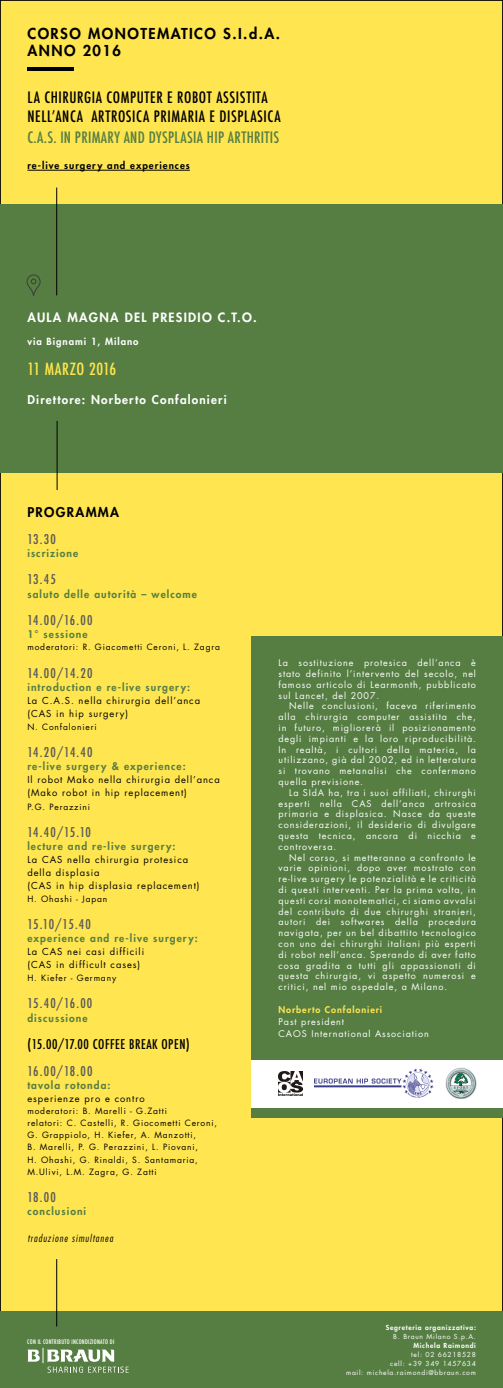
<style>
.page{position:relative;width:503px;height:1388px;background:#fff}
.page>*{position:absolute;margin:0;border:0;box-sizing:border-box;transform-origin:0 0}
.t1{font:500 condensed 16.35px "Futura";letter-spacing:.04em;color:#ffe54f}
.t2{font:500 condensed 15.3px "Futura";letter-spacing:.04em;color:#000}
.t3{font:500 condensed 15.3px "Futura";letter-spacing:.02em;color:#567e43}
.t4{font:800 14.62px "Futura Std";letter-spacing:.1em;color:#000}
.t5{font:500 condensed 13.12px "Futura";letter-spacing:.035em;color:#57585a}
.t6{font:500 condensed 13.12px "Futura";letter-spacing:.04em;color:#000}
.t7{font:800 13.12px "Futura Std";letter-spacing:.1em;color:#000}
.t8{font:800 12.52px "Futura Std";letter-spacing:.1em;color:#fff}
.t9{font:800 11.77px "Futura Std";letter-spacing:.1em;color:#fff}
.t10{font:800 10.27px "Futura Std";letter-spacing:.1em;color:#567e43}
.t11{font:italic 300 condensed 10.27px "Futura Std";letter-spacing:.1em;color:#000}
.t12{font:800 9.75px "Futura Std";letter-spacing:.1em;color:#000}
.t13{font:800 9.6px "Futura Std";letter-spacing:.1em;color:#fff}
.t14{font:9.38px/13.1px "Futura Std";letter-spacing:.1em;color:#000}
.t15{font:9px/10.8px "Futura Std";letter-spacing:.1em;color:#fff;text-align:justify}
.t16{font:800 9px "Futura Std";letter-spacing:.1em;color:#ffe54f}
.t17{font:8.4px "Futura Std";letter-spacing:.1em;color:#000}
.t18{font:6.75px "Futura Std";letter-spacing:.1em;color:#fff}
.t19{font:800 6.75px "Futura Std";letter-spacing:.1em;color:#fff}
.t20{font:500 condensed 6.15px "Futura";letter-spacing:.04em;color:#fff}
</style>
<div class="page">
<div style="left:0;top:0;width:502px;height:1387px;background:#ffe54f"></div>
<div style="left:0;top:204px;width:502px;height:269px;background:#567e43"></div>
<hr style="left:27px;top:67px;width:47px;height:4px;background:#000">
<hr style="left:56px;top:188px;width:1px;height:107px;background:#000">
<hr style="left:57px;top:421px;width:1px;height:69px;background:#000">
<svg style="left:27px;top:275px;width:13px;height:21px"></svg>
<div style="left:251px;top:636px;width:251px;height:482px;background:#567e43"></div>
<div style="left:0;top:1311px;width:502px;height:77px;background:#567e43"></div>
<div style="left:251px;top:1060px;width:251px;height:47px;background:#fff"></div>
<hr style="left:56px;top:1259px;width:1px;height:67px;background:#000">
<svg style="left:278px;top:1071px;width:25px;height:25px"></svg>
<img style="left:278px;top:1072px;width:24px;height:23px">
<hr style="left:27px;top:170px;width:163px;height:1px;background:#000">
<svg style="left:27px;top:1347px;width:102px;height:25px"></svg>
<img style="left:314px;top:1068px;width:120px;height:29px">
<img style="left:445px;top:1067px;width:32px;height:31px">
<p class="t4" style="left:27px;top:24px;width:254px">CORSO MONOTEMATICO S.I.d.A.</p>
<p class="t4" style="left:27px;top:42px;width:95px">ANNO 2016</p>
<p class="t2" style="left:27px;top:88px;width:241px">LA CHIRURGIA COMPUTER E ROBOT ASSISTITA</p>
<p class="t2" style="left:27px;top:106px;width:255px">NELL’ANCA ARTROSICA PRIMARIA E DISPLASICA</p>
<p class="t3" style="left:27px;top:128px;width:253px">C.A.S. IN PRIMARY AND DYSPLASIA HIP ARTHRITIS</p>
<p class="t12" style="left:27px;top:159px;width:164px">re-live surgery and experiences</p>
<p class="t8" style="left:27px;top:309px;width:231px">AULA MAGNA DEL PRESIDIO C.T.O.</p>
<p class="t13" style="left:27px;top:335px;width:113px">via Bignami 1, Milano</p>
<p class="t1" style="left:27px;top:358px;width:90px">11 MARZO 2016</p>
<p class="t9" style="left:27px;top:392px;width:201px">Direttore: Norberto Confalonieri</p>
<p class="t7" style="left:27px;top:504px;width:93px">PROGRAMMA</p>
<p class="t5" style="left:27px;top:531px;width:30px">13.30</p>
<p class="t10" style="left:27px;top:547px;width:52px">iscrizione</p>
<p class="t5" style="left:27px;top:571px;width:30px">13.45</p>
<p class="t10" style="left:27px;top:587px;width:171px">saluto delle autorità – welcome</p>
<p class="t5" style="left:27px;top:611px;width:67px">14.00/16.00</p>
<p class="t10" style="left:27px;top:627px;width:62px">1° sessione</p>
<p class="t17" style="left:27px;top:641px;width:194px">moderatori: R. Giacometti Ceroni, L. Zagra</p>
<p class="t5" style="left:27px;top:664px;width:67px">14.00/14.20</p>
<p class="t10" style="left:27px;top:680px;width:164px">introduction e re-live surgery:</p>
<p class="t14" style="left:27px;top:694px;width:174px">La C.A.S. nella chirurgia dell’anca</p>
<p class="t14" style="left:27px;top:707px;width:102px">(CAS in hip surgery)</p>
<p class="t17" style="left:27px;top:721px;width:71px">N. Confalonieri</p>
<p class="t5" style="left:27px;top:744px;width:67px">14.20/14.40</p>
<p class="t10" style="left:27px;top:760px;width:160px">re-live surgery &amp; experience:</p>
<p class="t14" style="left:27px;top:773px;width:194px">Il robot Mako nella chirurgia dell’anca (Mako robot in hip replacement)</p>
<p class="t17" style="left:27px;top:801px;width:64px">P.G. Perazzini</p>
<p class="t5" style="left:27px;top:823px;width:65px">14.40/15.10</p>
<p class="t10" style="left:27px;top:839px;width:149px">lecture and re-live surgery:</p>
<p class="t14" style="left:27px;top:853px;width:162px">La CAS nella chirurgia protesica</p>
<p class="t14" style="left:27px;top:866px;width:74px">della displasia</p>
<p class="t14" style="left:27px;top:879px;width:174px">(CAS in hip displasia replacement)</p>
<p class="t17" style="left:27px;top:893px;width:81px">H. Ohashi - Japan</p>
<p class="t5" style="left:27px;top:915px;width:65px">15.10/15.40</p>
<p class="t10" style="left:27px;top:932px;width:172px">experience and re-live surgery:</p>
<p class="t14" style="left:27px;top:945px;width:118px">La CAS nei casi difficili</p>
<p class="t14" style="left:27px;top:958px;width:114px">(CAS in difficult cases)</p>
<p class="t17" style="left:27px;top:973px;width:90px">H. Kiefer - Germany</p>
<p class="t5" style="left:27px;top:995px;width:66px">15.40/16.00</p>
<p class="t10" style="left:27px;top:1011px;width:62px">discussione</p>
<p class="t6" style="left:27px;top:1035px;width:164px">(15.00/17.00 COFFEE BREAK OPEN)</p>
<p class="t5" style="left:27px;top:1062px;width:67px">16.00/18.00</p>
<p class="t10" style="left:27px;top:1078px;width:85px">tavola rotonda:</p>
<p class="t14" style="left:27px;top:1091px;width:119px">esperienze pro e contro</p>
<p class="t17" style="left:27px;top:1105px;width:141px">moderatori: B. Marelli - G.Zatti</p>
<p class="t17" style="left:27px;top:1117px;width:191px">relatori: C. Castelli, R. Giocometti Ceroni,</p>
<p class="t17" style="left:27px;top:1129px;width:170px">G. Grappiolo, H. Kiefer, A. Manzotti,</p>
<p class="t17" style="left:27px;top:1142px;width:172px">B. Marelli, P. G. Perazzini, L. Piovani,</p>
<p class="t17" style="left:27px;top:1154px;width:172px">H. Ohashi, G. Rinaldi, S. Santamaria,</p>
<p class="t17" style="left:27px;top:1166px;width:131px">M.Ulivi, L.M. Zagra, G. Zatti</p>
<p class="t5" style="left:27px;top:1188px;width:30px">18.00</p>
<p class="t10" style="left:27px;top:1204px;width:60px">conclusioni</p>
<p class="t11" style="left:27px;top:1232px;width:87px">traduzione simultanea</p>
<p class="t20" style="left:27px;top:1337px;width:88px">CON IL CONTRIBUTO INCONDIZIONATO DI</p>
<p class="t15" style="left:278px;top:657px;width:199px">La sostituzione protesica dell’anca è stato definito l’intervento del secolo, nel famoso articolo di Learmonth, pubblicato sul Lancet, del 2007.</p>
<p class="t15" style="left:278px;top:701px;width:199px;text-indent:11px">Nelle conclusioni, faceva riferimento alla chirurgia computer assistita che, in futuro, migliorerà il posizionamento degli impianti e la loro riproducibilità.<br>In realtà, i cultori della materia, la utilizzano, già dal 2002, ed in letteratura si trovano metanalisi che confermano quella previsione.</p>
<p class="t15" style="left:278px;top:787px;width:199px;text-indent:11px">La SIdA ha, tra i suoi affiliati, chirurghi esperti nella CAS dell’anca artrosica primaria e displasica. Nasce da queste considerazioni, il desiderio di divulgare questa tecnica, ancora di nicchia e controversa.</p>
<p class="t15" style="left:278px;top:852px;width:199px;text-indent:11px">Nel corso, si metteranno a confronto le varie opinioni, dopo aver mostrato con re-live surgery le potenzialità e le criticità di questi interventi. Per la prima volta, in questi corsi monotematici, ci siamo avvalsi del contributo di due chirurghi stranieri, autori dei softwares della procedura navigata, per un bel dibattito tecnologico con uno dei chirurghi italiani più esperti di robot nell’anca. Sperando di aver fatto cosa gradita a tutti gli appassionati di questa chirurgia, vi aspetto numerosi e critici, nel mio ospedale, a Milano.</p>
<p class="t16" style="left:278px;top:1004px;width:105px">Norberto Confalonieri</p>
<p class="t15" style="left:278px;top:1016px;width:67px">Past president</p>
<p class="t15" style="left:278px;top:1028px;width:152px">CAOS International Association</p>
<p class="t19" style="left:385px;top:1322px;width:92px">Segreteria organizzativa:</p>
<p class="t18" style="left:393px;top:1332px;width:84px">B. Braun Milano S.p.A.</p>
<p class="t19" style="left:413px;top:1341px;width:64px">Michela Raimondi</p>
<p class="t18" style="left:411px;top:1350px;width:66px">tel: 02 66218528</p>
<p class="t18" style="left:390px;top:1359px;width:87px">cell: +39 349 1457634</p>
<p class="t18" style="left:346px;top:1368px;width:131px">mail: michela.raimondi@bbraun.com</p>
</div>
